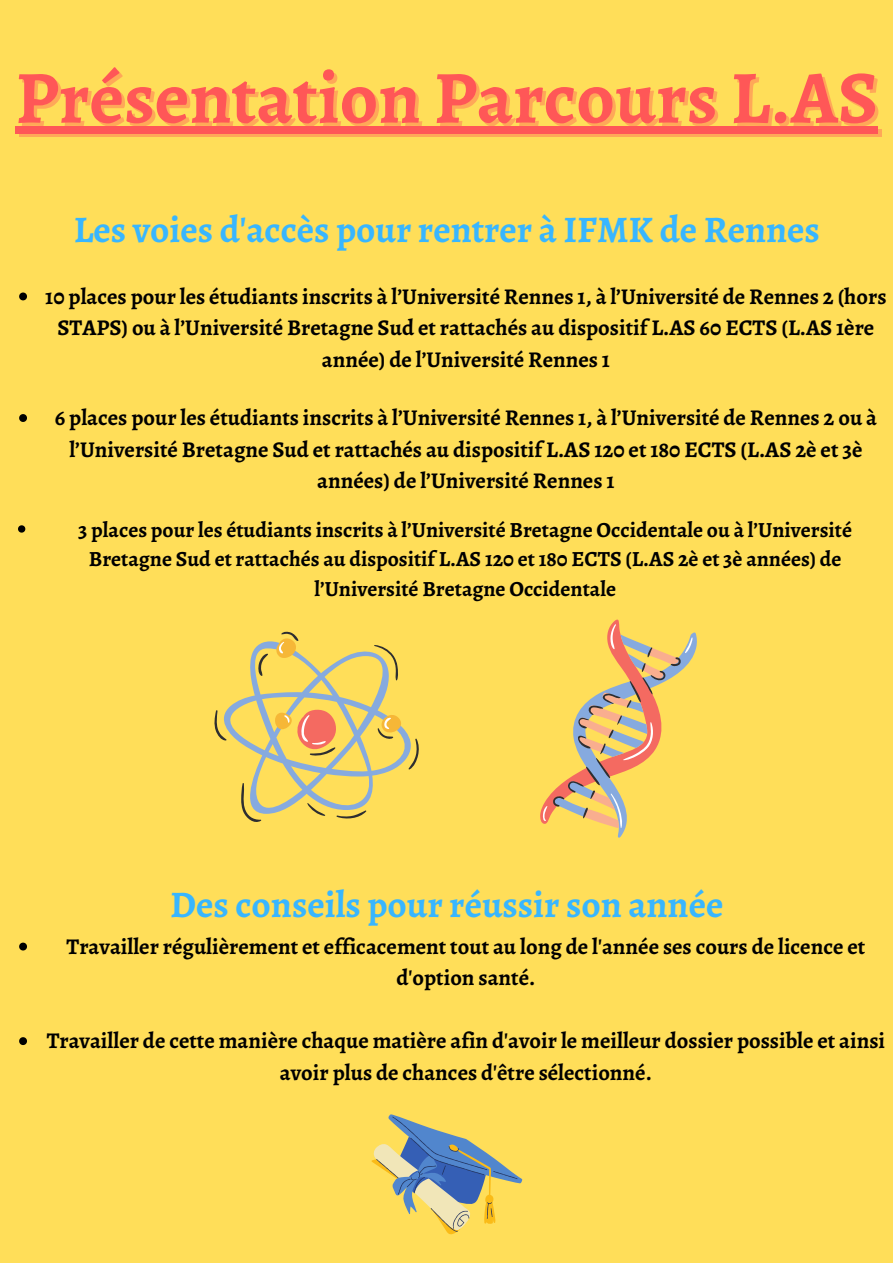
<style>
.page{position:relative;width:893px;height:1263px;background:#ffde59}
.page>*{position:absolute;margin:0;border:0;box-sizing:border-box;transform-origin:0 0}
.t1{font:700 75px "Alegreya";color:#ff5757}
.t2{font:700 37.5px "Alegreya";color:#38b6ff}
.t3{font:700 22.5px/31.5px "Alegreya";color:#000;text-align:center}
.t4{font:700 21.6px/29.8px "Alegreya";color:#000;text-align:center}
</style>
<div class="page">
<svg style="left:214px;top:632px;width:205px;height:190px"></svg>
<svg style="left:540px;top:619px;width:157px;height:219px"></svg>
<svg style="left:371px;top:1114px;width:151px;height:120px"></svg>
<div style="left:19px;top:130px;width:862px;height:7px;background:#ffa858"></div>
<div style="left:15px;top:126px;width:863px;height:8px;background:#ff5757"></div>
<svg style="left:19px;top:292px;width:8px;height:8px"></svg>
<svg style="left:19px;top:414px;width:8px;height:8px"></svg>
<svg style="left:18px;top:525px;width:7px;height:8px"></svg>
<svg style="left:19px;top:942px;width:8px;height:8px"></svg>
<svg style="left:19px;top:1037px;width:8px;height:8px"></svg>
<p class="t1" style="left:15px;top:46px;width:864px">Présentation Parcours L.AS</p>
<p class="t2" style="left:74px;top:204px;width:747px">Les voies d'accès pour rentrer à IFMK de Rennes</p>
<p class="t3" style="left:45px;top:280px;width:842px">10 places pour les étudiants inscrits à l’Université Rennes 1, à l’Université de Rennes 2 (hors<br>STAPS) ou à l’Université Bretagne Sud et rattachés au dispositif L.AS 60 ECTS (L.AS 1ère année) de l’Université Rennes 1</p>
<p class="t3" style="left:55px;top:402px;width:823px">6 places pour les étudiants inscrits à l’Université Rennes 1, à l’Université de Rennes 2 ou à l’Université Bretagne Sud et rattachés au dispositif L.AS 120 et 180 ECTS (L.AS 2è et 3è années) de l’Université Rennes 1</p>
<p class="t4" style="left:78px;top:514px;width:775px">3 places pour les étudiants inscrits à l’Université Bretagne Occidentale ou à l’Université<br>Bretagne Sud et rattachés au dispositif L.AS 120 et 180 ECTS (L.AS 2è et 3è années) de l’Université Bretagne Occidentale</p>
<p class="t2" style="left:170px;top:879px;width:554px">Des conseils pour réussir son année</p>
<p class="t3" style="left:67px;top:930px;width:800px">Travailler régulièrement et efficacement tout au long de l'année ses cours de licence et d'option santé.</p>
<p class="t3" style="left:47px;top:1025px;width:840px">Travailler de cette manière chaque matière afin d'avoir le meilleur dossier possible et ainsi avoir plus de chances d'être sélectionné.</p>
</div>
